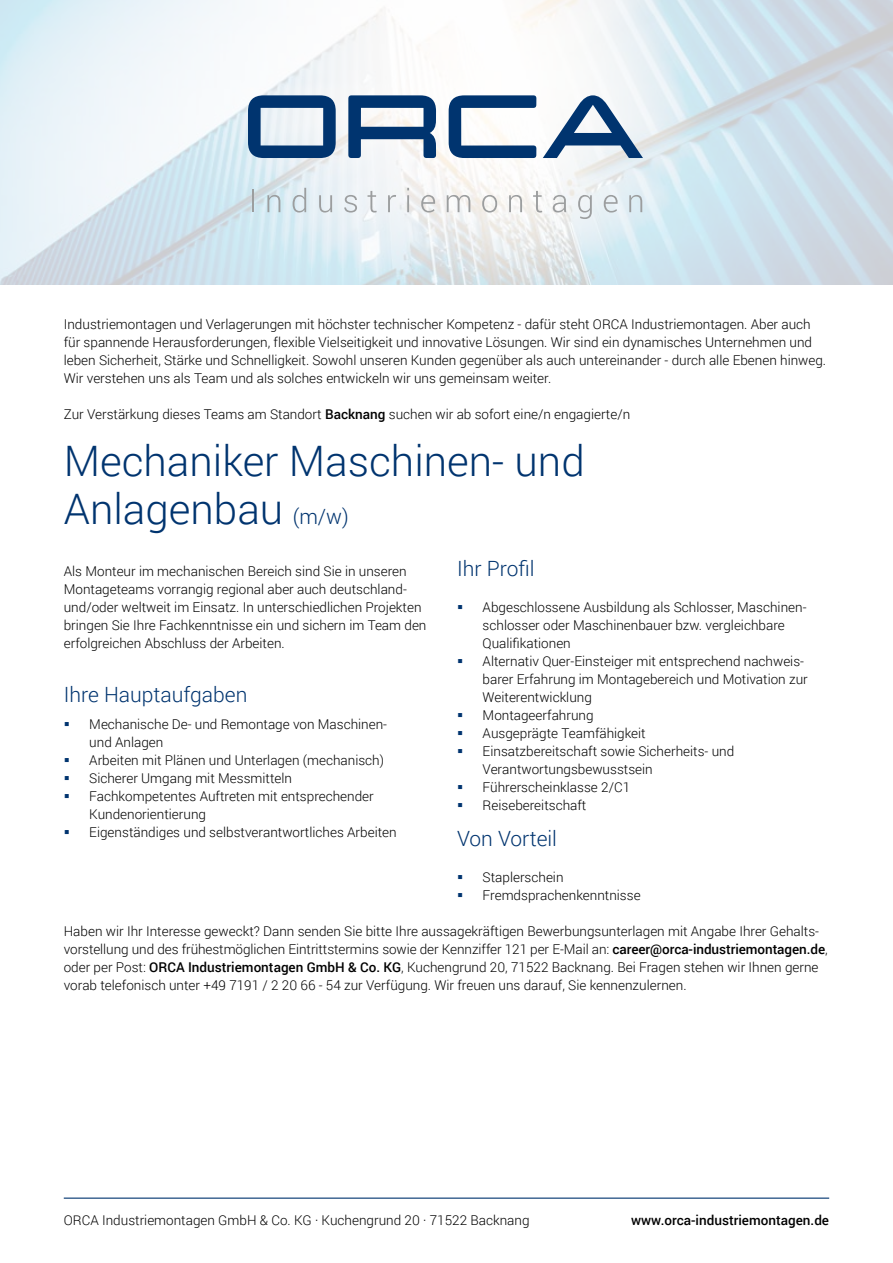
<style>
.page{position:relative;width:893px;height:1263px;background:#fff}
.page>*{position:absolute;margin:0;border:0;box-sizing:border-box;transform-origin:0 0}
.t1{font:300 42px/48px "Roboto";color:#00346f}
.t2{font:300 21px "Roboto";color:#00346f}
.t3{font:300 13.5px/18px "Roboto";color:#000}
.t4{font:500 13.5px "Roboto";color:#000}
.s1{font-weight:500}
.s2{font-size:21px}
</style>
<div class="page">
<hr style="left:64px;top:1197px;width:765px;height:2px;background:#00346f">
<img style="left:0;top:0;width:893px;height:284px">
<svg style="left:248px;top:95px;width:88px;height:63px"></svg>
<svg style="left:348px;top:95px;width:88px;height:63px"></svg>
<svg style="left:449px;top:95px;width:87px;height:63px"></svg>
<svg style="left:543px;top:95px;width:100px;height:63px"></svg>
<hr style="left:252px;top:189px;width:2px;height:23px;background:#9c9e9f">
<svg style="left:267px;top:195px;width:13px;height:17px"></svg>
<svg style="left:293px;top:188px;width:13px;height:25px"></svg>
<svg style="left:319px;top:195px;width:13px;height:18px"></svg>
<svg style="left:344px;top:195px;width:13px;height:18px"></svg>
<svg style="left:367px;top:191px;width:10px;height:22px"></svg>
<svg style="left:388px;top:195px;width:8px;height:17px"></svg>
<svg style="left:407px;top:188px;width:2px;height:24px"></svg>
<svg style="left:421px;top:195px;width:14px;height:18px"></svg>
<svg style="left:447px;top:195px;width:23px;height:17px"></svg>
<svg style="left:482px;top:195px;width:15px;height:18px"></svg>
<svg style="left:509px;top:195px;width:13px;height:17px"></svg>
<svg style="left:533px;top:191px;width:9px;height:22px"></svg>
<svg style="left:553px;top:195px;width:13px;height:18px"></svg>
<svg style="left:578px;top:195px;width:14px;height:24px"></svg>
<svg style="left:604px;top:195px;width:14px;height:18px"></svg>
<svg style="left:629px;top:195px;width:13px;height:17px"></svg>
<p class="t3" style="left:64px;top:315px;width:764px">Industriemontagen und Verlagerungen mit höchster technischer Kompetenz - dafür steht ORCA Industriemontagen. Aber auch für spannende Herausforderungen, flexible Vielseitigkeit und innovative Lösungen. Wir sind ein dynamisches Unternehmen und leben Sicherheit, Stärke und Schnelligkeit. Sowohl unseren Kunden gegenüber als auch untereinander - durch alle Ebenen hinweg.<br>Wir verstehen uns als Team und als solches entwickeln wir uns gemeinsam weiter.</p>
<p class="t3" style="left:64px;top:405px;width:568px">Zur Verstärkung dieses Teams am Standort <span class="s1">Backnang</span> suchen wir ab sofort eine/n engagierte/n</p>
<h1 class="t1" style="left:64px;top:435px;width:522px">Mechaniker Maschinen- und<br>Anlagenbau <span class="s2">(m/w)</span></h1>
<p class="t3" style="left:64px;top:562px;width:364px">Als Monteur im mechanischen Bereich sind Sie in unseren Montageteams vorrangig regional aber auch deutschland&shy;und/oder weltweit im Einsatz. In unterschiedlichen Projekten bringen Sie Ihre Fachkenntnisse ein und sichern im Team den erfolgreichen Abschluss der Arbeiten.</p>
<h2 class="t2" style="left:64px;top:680px;width:185px">Ihre Hauptaufgaben</h2>
<p class="t3" style="left:89px;top:714px;width:309px">Mechanische De- und Remontage von Maschinen&shy;und Anlagen<br>Arbeiten mit Plänen und Unterlagen (mechanisch)<br>Sicherer Umgang mit Messmitteln Fachkompetentes Auftreten mit entsprechender Kundenorientierung<br>Eigenständiges und selbstverantwortliches Arbeiten</p>
<h2 class="t2" style="left:457px;top:554px;width:79px">Ihr Profil</h2>
<p class="t3" style="left:483px;top:598px;width:327px">Abgeschlossene Ausbildung als Schlosser, Maschinen&shy;schlosser oder Maschinenbauer bzw. vergleichbare Qualifikationen<br>Alternativ Quer-Einsteiger mit entsprechend nachweis&shy;barer Erfahrung im Montagebereich und Motivation zur Weiterentwicklung<br>Montageerfahrung<br>Ausgeprägte Teamfähigkeit<br>Einsatzbereitschaft sowie Sicherheits- und Verantwortungsbewusstsein<br>Führerscheinklasse 2/C1<br>Reisebereitschaft</p>
<h2 class="t2" style="left:457px;top:824px;width:101px">Von Vorteil</h2>
<p class="t3" style="left:483px;top:868px;width:159px">Staplerschein<br>Fremdsprachenkenntnisse</p>
<p class="t3" style="left:64px;top:922px;width:765px">Haben wir Ihr Interesse geweckt? Dann senden Sie bitte Ihre aussagekräftigen Bewerbungsunterlagen mit Angabe Ihrer Gehalts&shy;vorstellung und des frühestmöglichen Eintrittstermins sowie der Kennziffer 121 per E-Mail an: <span class="s1">career@orca-industriemontagen.de</span>, oder per Post: <span class="s1">ORCA Industriemontagen GmbH &amp; Co. KG</span>, Kuchengrund 20, 71522 Backnang. Bei Fragen stehen wir Ihnen gerne vorab telefonisch unter +49 7191 / 2 20 66 - 54 zur Verfügung. Wir freuen uns darauf, Sie kennenzulernen.</p>
<p class="t3" style="left:64px;top:1211px;width:467px">ORCA Industriemontagen GmbH &amp; Co. KG · Kuchengrund 20 · 71522 Backnang</p>
<p class="t4" style="left:631px;top:1211px;width:200px">www.orca-industriemontagen.de</p>
</div>
